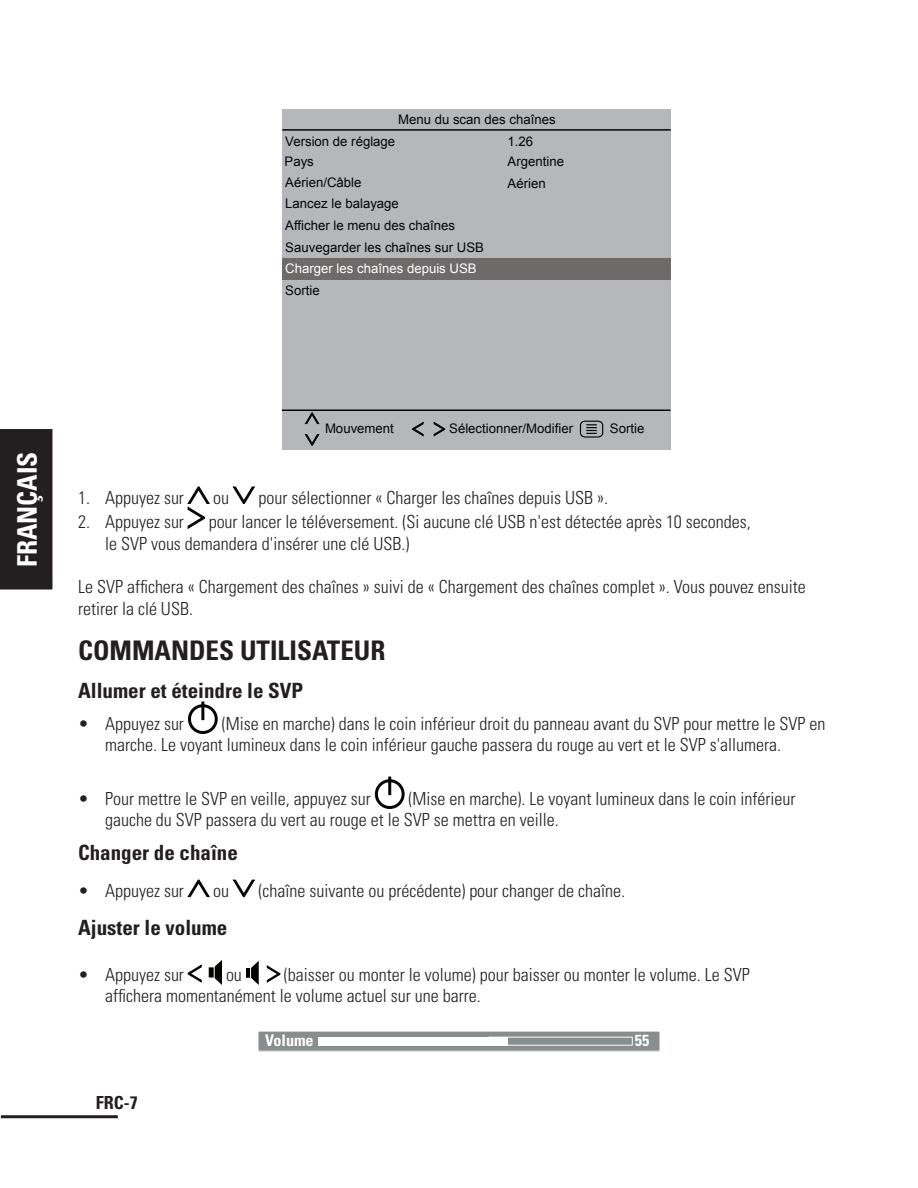
<style>
.page{position:relative;width:918px;height:1188px;background:#fff}
.page>*{position:absolute;margin:0;border:0;box-sizing:border-box;transform-origin:0 0}
.t1{font:700 condensed 27px "Univers";color:#231f20}
.t2{font:700 condensed 27px "Univers";color:#fff}
.t3{font:700 condensed 21px "Univers";color:#231f20}
.t4{font:300 condensed 18px/21.6px "Univers";color:#231f20}
.t5{font:700 condensed 18px "Univers";color:#231f20}
.t6{font:700 condensed 16.05px "Univers";color:#fff}
.t7{font:13.2px/21.8px "Arial";color:#040503}
.t8{font:13.2px "Arial";color:#fff}
</style>
<div class="page">
<hr style="left:1px;top:1115px;width:117px;height:3px;background:#231f20">
<div style="left:0;top:429px;width:53px;height:161px;background:#231f20"></div>
<div style="left:283px;top:109px;width:388px;height:340px;background:#b6b7bb"></div>
<div style="left:282px;top:258px;width:389px;height:22px;background:#6d6a69"></div>
<hr style="left:282px;top:129px;width:389px;height:2px;background:#040503">
<hr style="left:282px;top:410px;width:388px;height:1px;background:#040503">
<svg style="left:412px;top:421px;width:12px;height:16px"></svg>
<svg style="left:434px;top:422px;width:12px;height:15px"></svg>
<svg style="left:579px;top:420px;width:25px;height:18px"></svg>
<svg style="left:304px;top:434px;width:16px;height:12px"></svg>
<svg style="left:304px;top:412px;width:16px;height:12px"></svg>
<svg style="left:233px;top:487px;width:22px;height:17px"></svg>
<svg style="left:188px;top:487px;width:21px;height:42px"></svg>
<div style="left:188px;top:704px;width:30px;height:30px;border:3px solid #040503;border-radius:50%"></div>
<hr style="left:201px;top:702px;width:3px;height:18px;background:#040503">
<div style="left:375px;top:779px;width:30px;height:30px;border:3px solid #040503;border-radius:50%"></div>
<hr style="left:388px;top:777px;width:3px;height:18px;background:#040503">
<svg style="left:188px;top:880px;width:21px;height:17px"></svg>
<svg style="left:233px;top:880px;width:22px;height:17px"></svg>
<svg style="left:188px;top:965px;width:13px;height:17px"></svg>
<svg style="left:209px;top:960px;width:13px;height:25px"></svg>
<svg style="left:267px;top:966px;width:13px;height:16px"></svg>
<svg style="left:246px;top:961px;width:13px;height:24px"></svg>
<div style="left:258px;top:1031px;width:402px;height:20px;background:#888d8d"></div>
<div style="left:258px;top:1031px;width:402px;height:20px;border:1px solid #fff"></div>
<div style="left:489px;top:1037px;width:143px;height:8px;border:1px solid #fff"></div>
<div style="left:318px;top:1037px;width:190px;height:8px;background:#fff"></div>
<p class="t7" style="left:398px;top:109px;width:159px">Menu du scan des chaînes</p>
<p class="t7" style="left:508px;top:130px;width:27px">1.26</p>
<p class="t7" style="left:508px;top:172px;width:40px">Aérien</p>
<p class="t7" style="left:285px;top:130px;width:111px">Version de réglage</p>
<p class="t7" style="left:285px;top:171px;width:200px">Aérien/Câble<br>Lancez le balayage<br>Afficher le menu des chaînes<br>Sauvegarder les chaînes sur USB</p>
<p class="t8" style="left:285px;top:260px;width:193px">Charger les chaînes depuis USB</p>
<p class="t7" style="left:285px;top:280px;width:36px">Sortie</p>
<p class="t7" style="left:285px;top:150px;width:31px">Pays</p>
<p class="t7" style="left:508px;top:150px;width:58px">Argentine</p>
<h1 class="t2" style="left:11px;top:567px;width:117px;rotate:-90deg">FRANÇAIS</h1>
<p class="t7" style="left:325px;top:418px;width:70px">Mouvement</p>
<p class="t7" style="left:449px;top:418px;width:125px">Sélectionner/Modifier</p>
<p class="t7" style="left:610px;top:418px;width:36px">Sortie</p>
<p class="t4" style="left:78px;top:486px;width:107px">1. Appuyez sur</p>
<p class="t4" style="left:213px;top:486px;width:17px">ou</p>
<p class="t4" style="left:258px;top:486px;width:351px">pour sélectionner « Charger les chaînes depuis USB ».</p>
<p class="t4" style="left:78px;top:511px;width:107px">2. Appuyez sur</p>
<p class="t4" style="left:105px;top:511px;width:647px;text-indent:104px">pour lancer le téléversement. (Si aucune clé USB n'est détectée après 10 secondes, le SVP vous demandera d'insérer une clé USB.)</p>
<p class="t4" style="left:78px;top:576px;width:729px">Le SVP affichera « Chargement des chaînes » suivi de « Chargement des chaînes complet ». Vous pouvez ensuite retirer la clé USB.</p>
<h1 class="t1" style="left:78px;top:634px;width:309px">COMMANDES UTILISATEUR</h1>
<p class="t3" style="left:78px;top:678px;width:227px">Allumer et éteindre le SVP</p>
<p class="t4" style="left:78px;top:713px;width:107px">• Appuyez sur</p>
<p class="t4" style="left:105px;top:713px;width:722px;text-indent:117px">(Mise en marche) dans le coin inférieur droit du panneau avant du SVP pour mettre le SVP en marche. Le voyant lumineux dans le coin inférieur gauche passera du rouge au vert et le SVP s'allumera.</p>
<p class="t4" style="left:78px;top:788px;width:294px">• Pour mettre le SVP en veille, appuyez sur</p>
<p class="t4" style="left:105px;top:788px;width:692px;text-indent:304px">(Mise en marche). Le voyant lumineux dans le coin inférieur gauche du SVP passera du vert au rouge et le SVP se mettra en veille.</p>
<p class="t3" style="left:78px;top:840px;width:161px">Changer de chaîne</p>
<p class="t4" style="left:78px;top:880px;width:107px">• Appuyez sur</p>
<p class="t4" style="left:213px;top:880px;width:17px">ou</p>
<p class="t4" style="left:258px;top:880px;width:368px">(chaîne suivante ou précédente) pour changer de chaîne.</p>
<p class="t3" style="left:78px;top:914px;width:151px">Ajuster le volume</p>
<p class="t4" style="left:78px;top:964px;width:107px">• Appuyez sur</p>
<p class="t4" style="left:226px;top:964px;width:17px">ou</p>
<p class="t4" style="left:105px;top:964px;width:646px;text-indent:179px">(baisser ou monter le volume) pour baisser ou monter le volume. Le SVP affichera momentanément le volume actuel sur une barre.</p>
<p class="t6" style="left:265px;top:1031px;width:50px">Volume</p>
<p class="t6" style="left:635px;top:1031px;width:16px">55</p>
<p class="t5" style="left:96px;top:1091px;width:43px">FRC-7</p>
</div>
